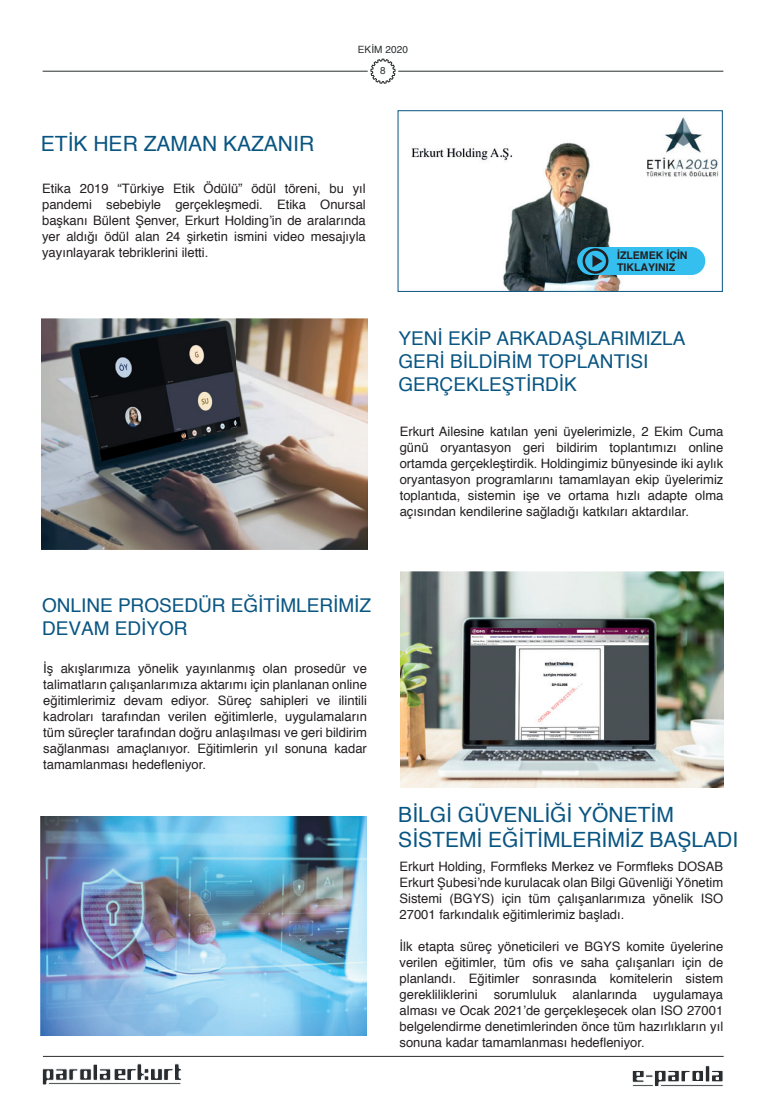
<style>
.page{position:relative;width:766px;height:1106px;background:#fff}
.page>*{position:absolute;margin:0;border:0;box-sizing:border-box;transform-origin:0 0}
.t1{font:21px/25.2px "Helvetica";color:#095582}
.t2{font:19px/22.8px "Helvetica";color:#095582}
.t3{font:13px/16px "Helvetica";color:#231f20;text-align:justify}
.t4{font:700 10.6px/12px "Helvetica";color:#231f20}
.t5{font:10px "Helvetica";letter-spacing:.01em;color:#292d2f}
.t6{font:10px "Helvetica";color:#323333}
</style>
<div class="page">
<hr style="left:43px;top:1055px;width:680px;height:1px;background:#292d2f">
<hr style="left:43px;top:71px;width:324px;height:1px;background:#292d2f">
<hr style="left:398px;top:71px;width:325px;height:1px;background:#292d2f">
<svg style="left:370px;top:58px;width:26px;height:26px"></svg>
<svg style="left:632px;top:1065px;width:91px;height:22px"></svg>
<div style="left:660px;top:1084px;width:63px;height:2px;border:1px solid #fff"></div>
<div style="left:631px;top:1084px;width:22px;height:2px;border:1px solid #fff"></div>
<svg style="left:42px;top:1063px;width:139px;height:22px"></svg>
<div style="left:48px;top:1082px;width:133px;height:2px;border:1px solid #fff"></div>
<img style="left:400px;top:572px;width:323px;height:215px">
<img style="left:41px;top:319px;width:326px;height:230px">
<img style="left:41px;top:816px;width:326px;height:219px">
<img style="left:411px;top:117px;width:308px;height:173px">
<div style="left:577px;top:247px;width:128px;height:28px;background:#34bfef;border-radius:14px"></div>
<svg style="left:582px;top:248px;width:26px;height:26px"></svg>
<div style="left:397px;top:110px;width:325px;height:182px;border:1px solid #095582"></div>
<p class="t5" style="left:357px;top:42px;width:52px">EKİM 2020</p>
<p class="t6" style="left:380px;top:63px;width:7px">8</p>
<h1 class="t1" style="left:41px;top:132px;width:275px">ETİK HER ZAMAN KAZANIR</h1>
<p class="t3" style="left:42px;top:181px;width:325px">Etika 2019 “Türkiye Etik Ödülü” ödül töreni, bu yıl pandemi sebebiyle gerçekleşmedi. Etika Onursal başkanı Bülent Şenver, Erkurt Holding’in de aralarında yer aldığı ödül alan 24 şirketin ismini video mesajıyla yayınlayarak tebriklerini iletti.</p>
<p class="t4" style="left:617px;top:250px;width:72px">İZLEMEK İÇİN<br>TIKLAYINIZ</p>
<h2 class="t2" style="left:398px;top:328px;width:288px">YENİ EKİP ARKADAŞLARIMIZLA<br>GERİ BİLDİRİM TOPLANTISI<br>GERÇEKLEŞTİRDİK</h2>
<p class="t3" style="left:399px;top:423px;width:325px">Erkurt Ailesine katılan yeni üyelerimizle, 2 Ekim Cuma günü oryantasyon geri bildirim toplantımızı online ortamda gerçekleştirdik. Holdingimiz bünyesinde iki aylık oryantasyon programlarını tamamlayan ekip üyelerimiz toplantıda, sistemin işe ve ortama hızlı adapte olma açısından kendilerine sağladığı katkıları aktardılar.</p>
<h2 class="t2" style="left:42px;top:594px;width:330px">ONLINE PROSEDÜR EĞİTİMLERİMİZ<br>DEVAM EDİYOR</h2>
<p class="t3" style="left:43px;top:660px;width:325px">İş akışlarımıza yönelik yayınlanmış olan prosedür ve talimatların çalışanlarımıza aktarımı için planlanan online eğitimlerimiz devam ediyor. Süreç sahipleri ve ilintili kadroları tarafından verilen eğitimlerle, uygulamaların tüm süreçler tarafından doğru anlaşılması ve geri bildirim sağlanması amaçlanıyor. Eğitimlerin yıl sonuna kadar tamamlanması hedefleniyor.</p>
<h1 class="t1" style="left:398px;top:802px;width:341px">BİLGİ GÜVENLİĞİ YÖNETİM<br>SİSTEMİ EĞİTİMLERİMİZ BAŞLADI</h1>
<p class="t3" style="left:399px;top:858px;width:325px">Erkurt Holding, Formfleks Merkez ve Formfleks DOSAB Erkurt Şubesi’nde kurulacak olan Bilgi Güvenliği Yönetim Sistemi (BGYS) için tüm çalışanlarımıza yönelik ISO 27001 farkındalık eğitimlerimiz başladı.</p>
<p class="t3" style="left:399px;top:938px;width:325px">İlk etapta süreç yöneticileri ve BGYS komite üyelerine verilen eğitimler, tüm ofis ve saha çalışanları için de planlandı. Eğitimler sonrasında komitelerin sistem gerekliliklerini sorumluluk alanlarında uygulamaya alması ve Ocak 2021’de gerçekleşecek olan ISO 27001 belgelendirme denetimlerinden önce tüm hazırlıkların yıl sonuna kadar tamamlanması hedefleniyor.</p>
</div>
